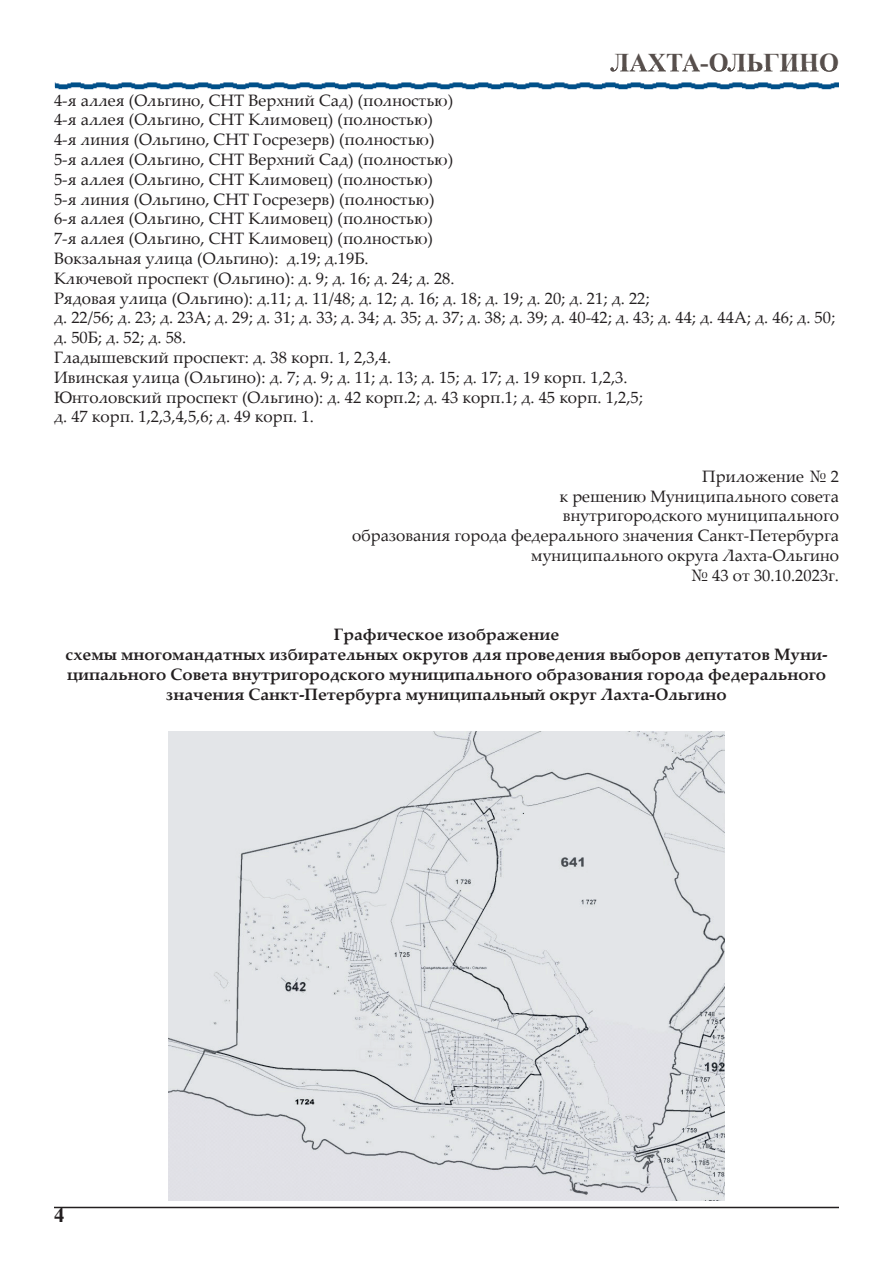
<style>
.page{position:relative;width:893px;height:1263px;background:#fff}
.page>*{position:absolute;margin:0;border:0;box-sizing:border-box;transform-origin:0 0}
.t1{font:700 25.5px "Times New Roman";color:#574f4c}
.t2{font:700 21px "Times New Roman";color:#231f20}
.t3{font:16.5px/19.8px "Palatino Linotype";color:#231f20}
.t4{font:700 16.5px/19.8px "Palatino Linotype";color:#231f20;text-align:center}
</style>
<div class="page">
<hr style="left:54px;top:1207px;width:785px;height:1px;background:#231f20">
<img style="left:55px;top:82px;width:784px;height:8px">
<img style="left:610px;top:68px;width:227px;height:4px">
<img style="left:169px;top:731px;width:555px;height:469px">
<h1 class="t1" style="left:610px;top:44px;width:230px">ЛАХТА-ОЛЬГИНО</h1>
<p class="t3" style="left:54px;top:89px;width:783px">4-я аллея (Ольгино, СНТ Верхний Сад) (полностью)<br>4-я аллея (Ольгино, СНТ Климовец) (полностью)<br>4-я линия (Ольгино, СНТ Госрезерв) (полностью)<br>5-я аллея (Ольгино, СНТ Верхний Сад) (полностью)<br>5-я аллея (Ольгино, СНТ Климовец) (полностью)<br>5-я линия (Ольгино, СНТ Госрезерв) (полностью)<br>6-я аллея (Ольгино, СНТ Климовец) (полностью)<br>7-я аллея (Ольгино, СНТ Климовец) (полностью)<br>Вокзальная улица (Ольгино): д.19; д.19Б.<br>Ключевой проспект (Ольгино): д. 9; д. 16; д. 24; д. 28.<br>Рядовая улица (Ольгино): д.11; д. 11/48; д. 12; д. 16; д. 18; д. 19; д. 20; д. 21; д. 22;<br>д. 22/56; д. 23; д. 23А; д. 29; д. 31; д. 33; д. 34; д. 35; д. 37; д. 38; д. 39; д. 40-42; д. 43; д. 44; д. 44А; д. 46; д. 50; д. 50Б; д. 52; д. 58.<br>Гладышевский проспект: д. 38 корп. 1, 2,3,4.<br>Ивинская улица (Ольгино): д. 7; д. 9; д. 11; д. 13; д. 15; д. 17; д. 19 корп. 1,2,3.<br>Юнтоловский проспект (Ольгино): д. 42 корп.2; д. 43 корп.1; д. 45 корп. 1,2,5;<br>д. 47 корп. 1,2,3,4,5,6; д. 49 корп. 1.</p>
<p class="t3" style="left:352px;top:466px;width:488px;text-align:right">Приложение № 2<br>к решению Муниципального совета<br>внутригородского муниципального<br>образования города федерального значения Санкт-Петербурга муниципального округа Лахта-Ольгино<br>№ 43 от 30.10.2023г.</p>
<p class="t4" style="left:66px;top:624px;width:763px">Графическое изображение<br>схемы многомандатных избирательных округов для проведения выборов депутатов Муни&shy;ципального Совета внутригородского муниципального образования города федерального значения Санкт-Петербурга муниципальный округ Лахта-Ольгино</p>
<p class="t2" style="left:54px;top:1200px;width:12px">4</p>
</div>
